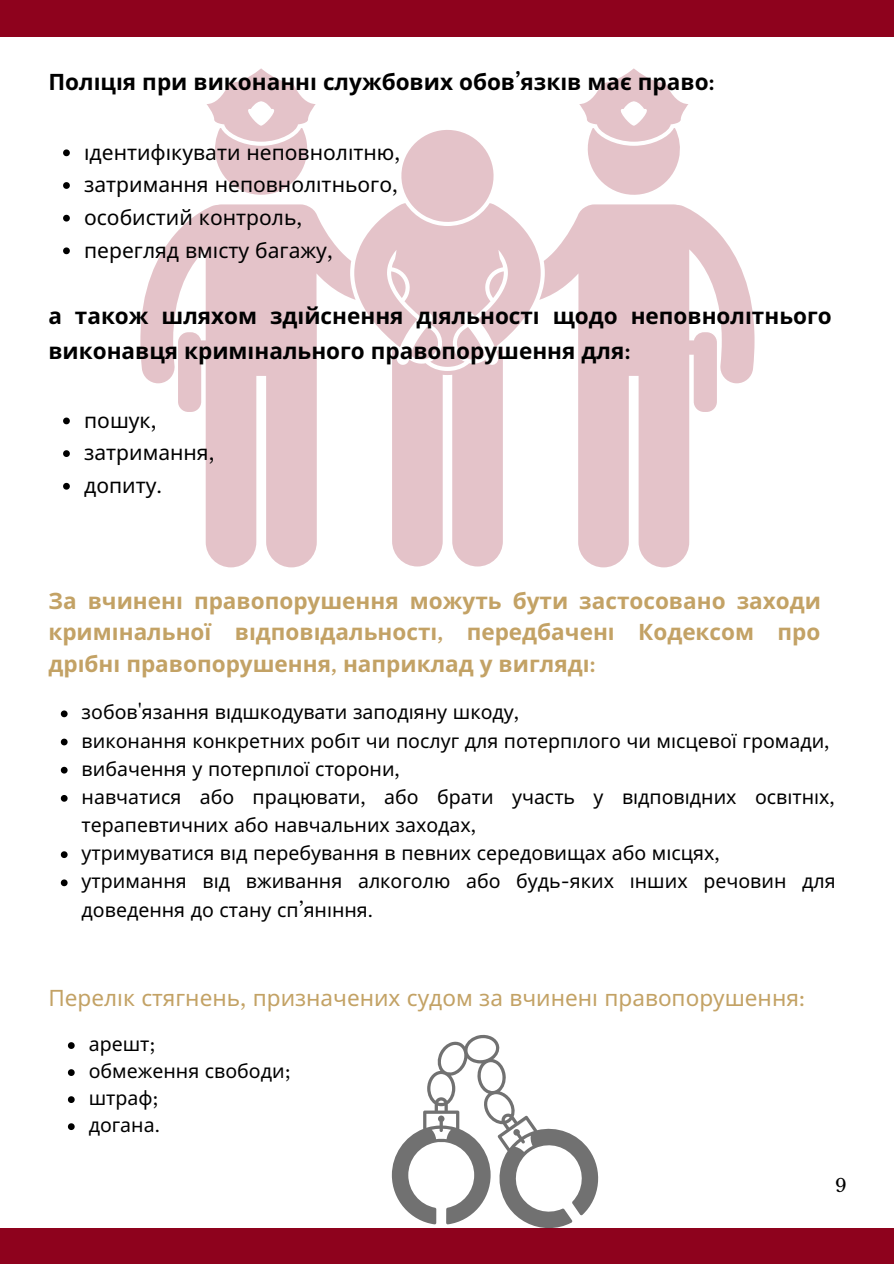
<style>
.page{position:relative;width:894px;height:1264px;background:#fff}
.page>*{position:absolute;margin:0;border:0;box-sizing:border-box;transform-origin:0 0}
.t1{font:700 22.5px/31.5px "Noto Sans";color:#c3a265;text-align:justify}
.t2{font:700 22.5px/35px "Noto Sans";color:#000}
.t3{font:22.5px "Noto Sans";color:#c3a265}
.t4{font:21px "Noto Sans";color:#000}
.t5{font:19.5px/28.2px "Noto Sans";color:#000}
.t6{font:18px "Libre Baskerville";color:#000}
.s1{font-family:"Libre Baskerville"}
</style>
<div class="page">
<div style="left:0;top:0;width:893px;height:36px;background:#8e021d"></div>
<div style="left:0;top:1227px;width:893px;height:35px;background:#8e021d"></div>
<svg style="left:207px;top:68px;width:108px;height:127px"></svg>
<svg style="left:140px;top:204px;width:214px;height:363px;fill:#e4c3c9"></svg>
<svg style="left:579px;top:68px;width:109px;height:127px"></svg>
<svg style="left:540px;top:204px;width:214px;height:363px;fill:#e4c3c9"></svg>
<svg style="left:354px;top:130px;width:186px;height:436px"></svg>
<svg style="left:392px;top:1034px;width:211px;height:194px"></svg>
<svg style="left:63px;top:149px;width:7px;height:7px"></svg>
<svg style="left:63px;top:182px;width:7px;height:7px"></svg>
<svg style="left:63px;top:215px;width:7px;height:6px"></svg>
<svg style="left:63px;top:247px;width:7px;height:7px"></svg>
<svg style="left:63px;top:417px;width:7px;height:7px"></svg>
<svg style="left:63px;top:450px;width:7px;height:7px"></svg>
<svg style="left:63px;top:483px;width:7px;height:6px"></svg>
<svg style="left:61px;top:710px;width:7px;height:7px"></svg>
<svg style="left:61px;top:738px;width:7px;height:7px"></svg>
<svg style="left:61px;top:766px;width:7px;height:7px"></svg>
<svg style="left:61px;top:795px;width:7px;height:6px"></svg>
<svg style="left:61px;top:851px;width:7px;height:7px"></svg>
<svg style="left:61px;top:879px;width:7px;height:7px"></svg>
<svg style="left:68px;top:1042px;width:7px;height:6px"></svg>
<svg style="left:68px;top:1069px;width:7px;height:6px"></svg>
<svg style="left:68px;top:1096px;width:7px;height:6px"></svg>
<svg style="left:68px;top:1123px;width:7px;height:6px"></svg>
<p class="t2" style="left:48px;top:63px;width:668px">Полі ція при виконанні службових обов<span class="s1">’</span>язкі в має право<span class="s1">:</span></p>
<p class="t4" style="left:84px;top:137px;width:317px">ідентифі кувати неповнолітню<span class="s1">,</span></p>
<p class="t4" style="left:84px;top:170px;width:315px">затримання неповнолітнього<span class="s1">,</span></p>
<p class="t4" style="left:84px;top:202px;width:219px">особистий контроль<span class="s1">,</span></p>
<p class="t4" style="left:84px;top:235px;width:250px">перегляд вмі сту багажу<span class="s1">,</span></p>
<p class="t2" style="left:48px;top:298px;width:784px">а також шляхом зді йснення діяльності щодо неповнолітнього виконавця кримі нального правопорушення для<span class="s1">:</span></p>
<p class="t4" style="left:84px;top:405px;width:74px">пошук<span class="s1">,</span></p>
<p class="t4" style="left:84px;top:438px;width:132px">затримання<span class="s1">,</span></p>
<p class="t4" style="left:84px;top:470px;width:79px">допиту<span class="s1">.</span></p>
<p class="t1" style="left:48px;top:584px;width:773px">За вчинені правопорушення можуть бути застосовано заходи кримі нальної відповідальності<span class="s1">,</span> передбачені Кодексом про дрібні правопорушення<span class="s1">,</span> наприклад у вигляді<span class="s1">:</span></p>
<p class="t5" style="left:82px;top:697px;width:439px">зобов<span class="s1">'</span>язання відшкодувати заподіяну шкоду<span class="s1">,</span></p>
<p class="t5" style="left:82px;top:726px;width:749px">виконання конкретних робіт чи послуг для потерпілого чи місцевої громади<span class="s1">,</span></p>
<p class="t5" style="left:82px;top:754px;width:320px">вибачення у потерпілої сторони<span class="s1">,</span></p>
<p class="t5" style="left:82px;top:782px;width:754px">навчатися або працювати<span class="s1">,</span> або брати участь у відповідних освітніх<span class="s1">, </span>терапевтичних або навчальних заходах<span class="s1">,</span></p>
<p class="t5" style="left:82px;top:838px;width:639px">утримуватися від перебування в певних середовищах або місцях<span class="s1">,</span></p>
<p class="t5" style="left:82px;top:866px;width:755px">утримання від вживання алкоголю або будь<span class="s1">-</span>яких і нших речовин для доведення до стану сп<span class="s1">’</span>яні ння<span class="s1">.</span></p>
<p class="t3" style="left:48px;top:982px;width:758px">Перелі к стягнень<span class="s1">,</span> призначених судом за вчинені правопорушення<span class="s1">:</span></p>
<p class="t5" style="left:89px;top:1029px;width:68px">арешт<span class="s1">;</span></p>
<p class="t5" style="left:89px;top:1056px;width:203px">обмеження свободи<span class="s1">;</span></p>
<p class="t5" style="left:89px;top:1083px;width:71px">штраф<span class="s1">;</span></p>
<p class="t5" style="left:89px;top:1110px;width:73px">догана<span class="s1">.</span></p>
<p class="t6" style="left:834px;top:1174px;width:13px">9</p>
</div>
